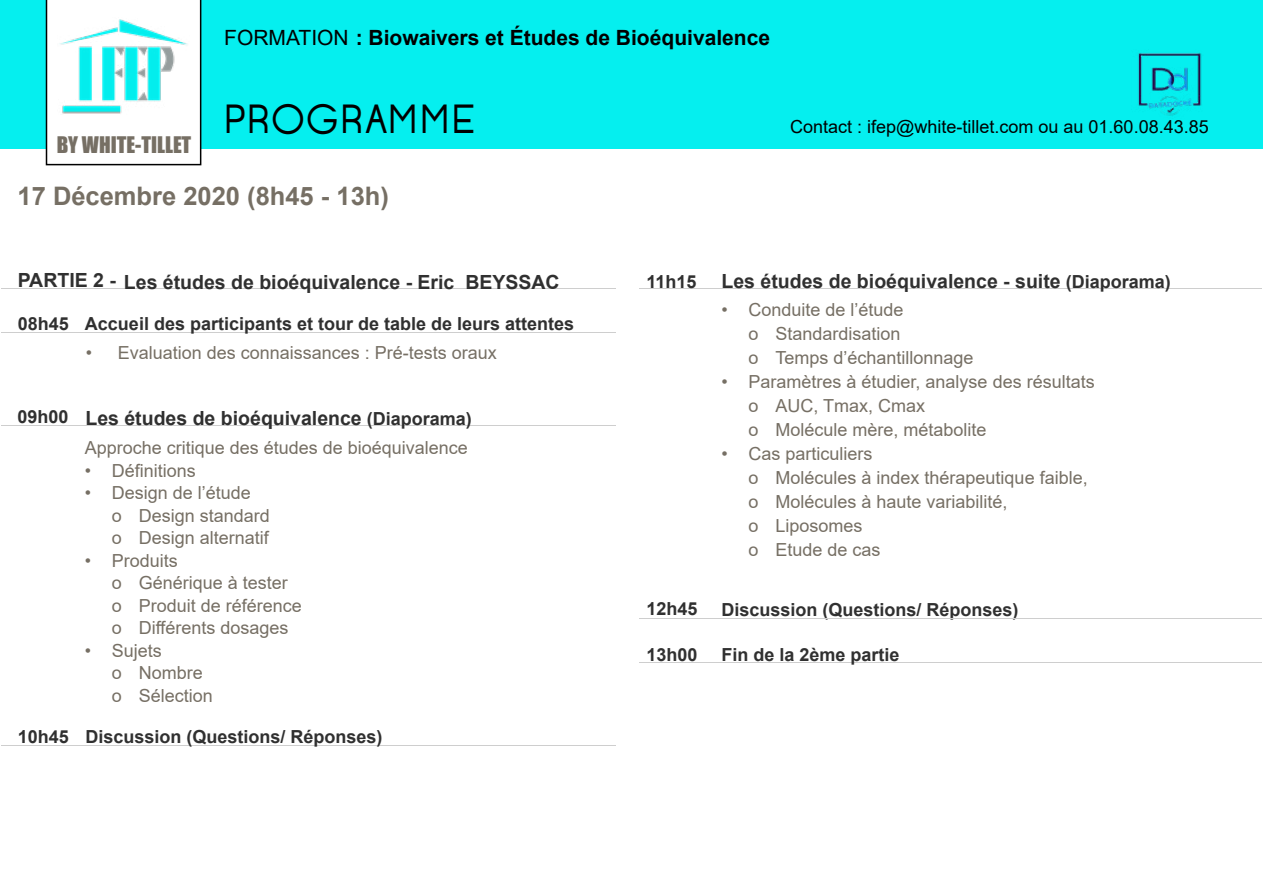
<style>
.page{position:relative;width:1263px;height:893px;background:#fff}
.page>*{position:absolute;margin:0;border:0;box-sizing:border-box;transform-origin:0 0}
.t1{font:40.5px "Opificio";color:#000}
.t2{font:700 25.5px "Arial";color:#766f64}
.t3{font:700 21px "Arial";color:#000}
.t4{font:21px "Impact";color:#766f64}
.t5{font:700 19.5px "Arial";color:#303030}
.t6{font:18px/24px "Arial";color:#766f64}
.t7{font:700 18px "Arial";color:#303030}
.t8{font:18px "Arial";color:#000}
.s1{font-weight:400}
.s2{font-size:18px}
</style>
<div class="page">
<div style="left:0;top:0;width:1263px;height:149px;background:#05efef"></div>
<svg style="left:46px;top:0;width:155px;height:165px"></svg>
<hr style="left:1px;top:332px;width:615px;height:1px;background:#cecece">
<hr style="left:1px;top:745px;width:615px;height:1px;background:#cecece">
<img style="left:1138px;top:52px;width:64px;height:64px">
<hr style="left:1px;top:425px;width:615px;height:1px;background:#cecece">
<hr style="left:639px;top:288px;width:622px;height:1px;background:#cecece">
<hr style="left:639px;top:662px;width:622px;height:1px;background:#cecece">
<hr style="left:639px;top:618px;width:622px;height:1px;background:#cecece">
<hr style="left:1px;top:288px;width:614px;height:1px;background:#cecece">
<p class="t3" style="left:224px;top:23px;width:547px"><span class="s1">FORMATION</span> : Biowaivers et Études de Bioéquivalence</p>
<p class="t4" style="left:57px;top:128px;width:136px">BY WHITE-TILLET</p>
<h1 class="t1" style="left:223px;top:95px;width:254px">PROGRAMME</h1>
<h2 class="t2" style="left:18px;top:179px;width:373px">17 Décembre 2020 (8h45 - 13h)</h2>
<p class="t8" style="left:790px;top:114px;width:420px">Contact : ifep@white-tillet.com ou au 01.60.08.43.85</p>
<p class="t5" style="left:18px;top:268px;width:543px">PARTIE 2 - Les études de bioéquivalence - Eric BEYSSAC</p>
<p class="t7" style="left:18px;top:311px;width:558px">08h45 Accueil des participants et tour de table de leurs attentes</p>
<p class="t6" style="left:86px;top:341px;width:413px">• Evaluation des connaissances : Pré-tests oraux</p>
<p class="t7" style="left:18px;top:404px;width:53px">09h00</p>
<p class="t5" style="left:85px;top:405px;width:388px">Les études de bioéquivalence <span class="s2">(Diaporama)</span></p>
<p class="t6" style="left:85px;top:436px;width:385px">Approche critique des études de bioéquivalence</p>
<p class="t6" style="left:85px;top:458px;width:113px">• Définitions</p>
<p class="t6" style="left:112px;top:482px;width:160px;line-height:22.5px;text-indent:-27px">• Design de l’étude<br>o Design standard o Design alternatif</p>
<p class="t6" style="left:112px;top:549px;width:192px;line-height:22.5px;text-indent:-27px">• Produits<br>o Générique à tester o Produit de référence o Différents dosages</p>
<p class="t6" style="left:112px;top:639px;width:103px;line-height:22.5px;text-indent:-27px">• Sujets<br>o Nombre o Sélection</p>
<p class="t7" style="left:18px;top:724px;width:366px">10h45 Discussion (Questions/ Réponses)</p>
<p class="t7" style="left:646px;top:269px;width:52px">11h15</p>
<p class="t7" style="left:646px;top:596px;width:53px">12h45</p>
<p class="t7" style="left:646px;top:642px;width:53px">13h00</p>
<p class="t5" style="left:721px;top:268px;width:451px">Les études de bioéquivalence - suite <span class="s2">(Diaporama)</span></p>
<p class="t6" style="left:748px;top:298px;width:227px;text-indent:-27px">• Conduite de l’étude<br>o Standardisation<br>o Temps d’échantillonnage</p>
<p class="t6" style="left:748px;top:370px;width:348px;text-indent:-27px">• Paramètres à étudier, analyse des résultats o AUC, Tmax, Cmax<br>o Molécule mère, métabolite</p>
<p class="t6" style="left:748px;top:442px;width:341px;text-indent:-27px">• Cas particuliers<br>o Molécules à index thérapeutique faible, o Molécules à haute variabilité,<br>o Liposomes<br>o Etude de cas</p>
<p class="t7" style="left:721px;top:597px;width:299px">Discussion (Questions/ Réponses)</p>
<p class="t7" style="left:721px;top:642px;width:180px">Fin de la 2ème partie</p>
</div>
